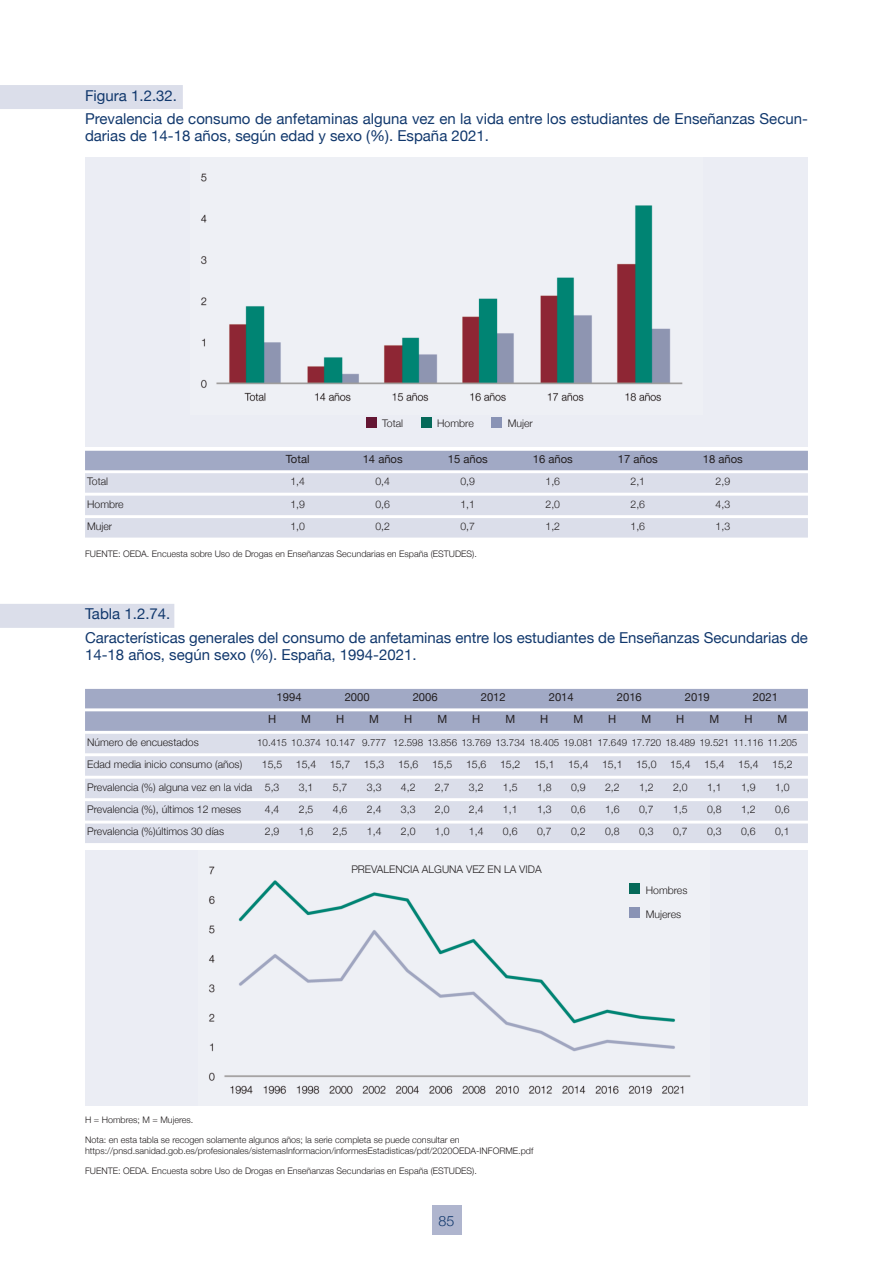
<style>
.page{position:relative;width:893px;height:1263px;background:#fff}
.page>*{position:absolute;margin:0;border:0;box-sizing:border-box;transform-origin:0 0}
.t1{font:15px/23.7px "Helvetica Neue";color:#11386d}
.t2{font:300 14.25px "Helvetica Neue";color:#11386d}
.t3{font:11.25px "Helvetica Neue";color:#231f20}
.t4{font:300 10.5px "Helvetica Neue";color:#231f20}
.t5{font:300 9.75px "Helvetica Neue";color:#231f20}
.t6{font:300 9px/19.8px "Helvetica Neue";color:#231f20}
</style>
<div class="page">
<div style="left:432px;top:1205px;width:29px;height:30px;background:#afb5ce"></div>
<div style="left:0;top:85px;width:183px;height:24px;background:#dbdeea"></div>
<div style="left:85px;top:157px;width:723px;height:289px;background:#ebedf4"></div>
<img style="left:201px;top:173px;width:482px;height:229px">
<div style="left:366px;top:417px;width:10px;height:10px;background:#641633"></div>
<div style="left:421px;top:417px;width:10px;height:10px;background:#056959"></div>
<div style="left:491px;top:417px;width:11px;height:10px;background:#8993b5"></div>
<div style="left:85px;top:451px;width:723px;height:19px;background:#a1a9c5"></div>
<div style="left:85px;top:473px;width:723px;height:20px;background:#dbdeea"></div>
<div style="left:85px;top:496px;width:723px;height:19px;background:#dbdeea"></div>
<div style="left:85px;top:518px;width:723px;height:20px;background:#dbdeea"></div>
<div style="left:0;top:604px;width:174px;height:24px;background:#dbdeea"></div>
<div style="left:85px;top:689px;width:723px;height:19px;background:#a1a9c5"></div>
<div style="left:85px;top:711px;width:723px;height:20px;background:#a1a9c5"></div>
<div style="left:85px;top:734px;width:723px;height:19px;background:#dbdeea"></div>
<div style="left:85px;top:756px;width:723px;height:20px;background:#dbdeea"></div>
<div style="left:85px;top:779px;width:723px;height:19px;background:#dbdeea"></div>
<div style="left:85px;top:801px;width:723px;height:20px;background:#dbdeea"></div>
<div style="left:85px;top:823px;width:723px;height:20px;background:#dbdeea"></div>
<div style="left:85px;top:850px;width:723px;height:256px;background:#ebedf4"></div>
<img style="left:209px;top:866px;width:482px;height:228px">
<div style="left:629px;top:907px;width:11px;height:11px;background:#8993b5"></div>
<div style="left:629px;top:883px;width:11px;height:11px;background:#056959"></div>
<h1 class="t1" style="left:85px;top:83px;width:724px">Figura 1.2.32.<br>Prevalencia de consumo de anfetaminas alguna vez en la vida entre los estudiantes de Enseñanzas Secun-</h1>
<h1 class="t1" style="left:85px;top:124px;width:406px">darias de 14-18 años, según edad y sexo (%). España 2021.</h1>
<p class="t4" style="left:382px;top:417px;width:23px">Total</p>
<p class="t4" style="left:437px;top:417px;width:38px">Hombre</p>
<p class="t4" style="left:508px;top:417px;width:27px">Mujer</p>
<p class="t3" style="left:286px;top:452px;width:25px">Total</p>
<p class="t3" style="left:363px;top:452px;width:42px">14 años</p>
<p class="t3" style="left:448px;top:452px;width:42px">15 años</p>
<p class="t3" style="left:533px;top:452px;width:42px">16 años</p>
<p class="t3" style="left:618px;top:452px;width:42px">17 años</p>
<p class="t3" style="left:703px;top:452px;width:42px">18 años</p>
<p class="t4" style="left:87px;top:475px;width:23px">Total</p>
<p class="t4" style="left:290px;top:475px;width:16px">1,4</p>
<p class="t4" style="left:375px;top:475px;width:16px">0,4</p>
<p class="t4" style="left:460px;top:475px;width:16px">0,9</p>
<p class="t4" style="left:545px;top:475px;width:16px">1,6</p>
<p class="t4" style="left:630px;top:475px;width:16px">2,1</p>
<p class="t4" style="left:716px;top:475px;width:16px">2,9</p>
<p class="t4" style="left:87px;top:497px;width:38px">Hombre</p>
<p class="t4" style="left:290px;top:497px;width:16px">1,9</p>
<p class="t4" style="left:375px;top:497px;width:16px">0,6</p>
<p class="t4" style="left:460px;top:497px;width:16px">1,1</p>
<p class="t4" style="left:545px;top:497px;width:16px">2,0</p>
<p class="t4" style="left:630px;top:497px;width:16px">2,6</p>
<p class="t4" style="left:716px;top:497px;width:16px">4,3</p>
<p class="t4" style="left:87px;top:520px;width:27px">Mujer</p>
<p class="t4" style="left:290px;top:520px;width:16px">1,0</p>
<p class="t4" style="left:375px;top:520px;width:16px">0,2</p>
<p class="t4" style="left:460px;top:520px;width:16px">0,7</p>
<p class="t4" style="left:545px;top:520px;width:16px">1,2</p>
<p class="t4" style="left:630px;top:520px;width:16px">1,6</p>
<p class="t4" style="left:716px;top:520px;width:16px">1,3</p>
<p class="t6" style="left:85px;top:544px;width:393px">FUENTE: OEDA. Encuesta sobre Uso de Drogas en Enseñanzas Secundarias en España (ESTUDES).</p>
<h1 class="t1" style="left:85px;top:602px;width:724px">Tabla 1.2.74.<br>Características generales del consumo de anfetaminas entre los estudiantes de Enseñanzas Secundarias de</h1>
<h1 class="t1" style="left:85px;top:643px;width:333px">14-18 años, según sexo (%). España, 1994-2021.</h1>
<p class="t3" style="left:277px;top:690px;width:27px">1994</p>
<p class="t3" style="left:345px;top:690px;width:27px">2000</p>
<p class="t3" style="left:413px;top:690px;width:27px">2006</p>
<p class="t3" style="left:481px;top:690px;width:27px">2012</p>
<p class="t3" style="left:549px;top:690px;width:27px">2014</p>
<p class="t3" style="left:617px;top:690px;width:27px">2016</p>
<p class="t3" style="left:685px;top:690px;width:27px">2019</p>
<p class="t3" style="left:753px;top:690px;width:27px">2021</p>
<p class="t3" style="left:268px;top:712px;width:10px">H</p>
<p class="t3" style="left:301px;top:712px;width:11px">M</p>
<p class="t3" style="left:336px;top:712px;width:10px">H</p>
<p class="t3" style="left:369px;top:712px;width:11px">M</p>
<p class="t3" style="left:404px;top:712px;width:10px">H</p>
<p class="t3" style="left:437px;top:712px;width:11px">M</p>
<p class="t3" style="left:472px;top:712px;width:10px">H</p>
<p class="t3" style="left:505px;top:712px;width:11px">M</p>
<p class="t3" style="left:540px;top:712px;width:10px">H</p>
<p class="t3" style="left:573px;top:712px;width:11px">M</p>
<p class="t3" style="left:608px;top:712px;width:10px">H</p>
<p class="t3" style="left:641px;top:712px;width:11px">M</p>
<p class="t3" style="left:676px;top:712px;width:10px">H</p>
<p class="t3" style="left:709px;top:712px;width:11px">M</p>
<p class="t3" style="left:744px;top:712px;width:10px">H</p>
<p class="t3" style="left:777px;top:712px;width:11px">M</p>
<p class="t4" style="left:87px;top:735px;width:113px">Número de encuestados</p>
<p class="t5" style="left:257px;top:736px;width:542px">10.415 10.374 10.147 9.777 12.598 13.856 13.769 13.734 18.405 19.081 17.649 17.720 18.489 19.521 11.116 11.205</p>
<p class="t4" style="left:87px;top:758px;width:157px">Edad media inicio consumo (años)</p>
<p class="t4" style="left:262px;top:758px;width:22px">15,5</p>
<p class="t4" style="left:296px;top:758px;width:22px">15,4</p>
<p class="t4" style="left:330px;top:758px;width:22px">15,7</p>
<p class="t4" style="left:364px;top:758px;width:22px">15,3</p>
<p class="t4" style="left:398px;top:758px;width:22px">15,6</p>
<p class="t4" style="left:432px;top:758px;width:22px">15,5</p>
<p class="t4" style="left:466px;top:758px;width:22px">15,6</p>
<p class="t4" style="left:500px;top:758px;width:22px">15,2</p>
<p class="t4" style="left:534px;top:758px;width:22px">15,1</p>
<p class="t4" style="left:568px;top:758px;width:22px">15,4</p>
<p class="t4" style="left:602px;top:758px;width:22px">15,1</p>
<p class="t4" style="left:636px;top:758px;width:22px">15,0</p>
<p class="t4" style="left:670px;top:758px;width:22px">15,4</p>
<p class="t4" style="left:704px;top:758px;width:22px">15,4</p>
<p class="t4" style="left:738px;top:758px;width:22px">15,4</p>
<p class="t4" style="left:772px;top:758px;width:22px">15,2</p>
<p class="t4" style="left:87px;top:780px;width:194px">Prevalencia (%) alguna vez en la vida 5,3</p>
<p class="t4" style="left:299px;top:780px;width:16px">3,1</p>
<p class="t4" style="left:333px;top:780px;width:16px">5,7</p>
<p class="t4" style="left:367px;top:780px;width:16px">3,3</p>
<p class="t4" style="left:401px;top:780px;width:16px">4,2</p>
<p class="t4" style="left:435px;top:780px;width:16px">2,7</p>
<p class="t4" style="left:469px;top:780px;width:16px">3,2</p>
<p class="t4" style="left:503px;top:780px;width:16px">1,5</p>
<p class="t4" style="left:537px;top:780px;width:16px">1,8</p>
<p class="t4" style="left:571px;top:780px;width:16px">0,9</p>
<p class="t4" style="left:605px;top:780px;width:16px">2,2</p>
<p class="t4" style="left:639px;top:780px;width:16px">1,2</p>
<p class="t4" style="left:673px;top:780px;width:16px">2,0</p>
<p class="t4" style="left:707px;top:780px;width:16px">1,1</p>
<p class="t4" style="left:741px;top:780px;width:16px">1,9</p>
<p class="t4" style="left:775px;top:780px;width:16px">1,0</p>
<p class="t4" style="left:87px;top:803px;width:156px">Prevalencia (%), últimos 12 meses</p>
<p class="t4" style="left:265px;top:803px;width:16px">4,4</p>
<p class="t4" style="left:299px;top:803px;width:16px">2,5</p>
<p class="t4" style="left:333px;top:803px;width:16px">4,6</p>
<p class="t4" style="left:367px;top:803px;width:16px">2,4</p>
<p class="t4" style="left:401px;top:803px;width:16px">3,3</p>
<p class="t4" style="left:435px;top:803px;width:16px">2,0</p>
<p class="t4" style="left:469px;top:803px;width:16px">2,4</p>
<p class="t4" style="left:503px;top:803px;width:16px">1,1</p>
<p class="t4" style="left:537px;top:803px;width:16px">1,3</p>
<p class="t4" style="left:571px;top:803px;width:16px">0,6</p>
<p class="t4" style="left:605px;top:803px;width:16px">1,6</p>
<p class="t4" style="left:639px;top:803px;width:16px">0,7</p>
<p class="t4" style="left:673px;top:803px;width:16px">1,5</p>
<p class="t4" style="left:707px;top:803px;width:16px">0,8</p>
<p class="t4" style="left:741px;top:803px;width:16px">1,2</p>
<p class="t4" style="left:775px;top:803px;width:16px">0,6</p>
<p class="t4" style="left:87px;top:825px;width:138px">Prevalencia (%)últimos 30 días</p>
<p class="t4" style="left:265px;top:825px;width:16px">2,9</p>
<p class="t4" style="left:299px;top:825px;width:16px">1,6</p>
<p class="t4" style="left:333px;top:825px;width:16px">2,5</p>
<p class="t4" style="left:367px;top:825px;width:16px">1,4</p>
<p class="t4" style="left:401px;top:825px;width:16px">2,0</p>
<p class="t4" style="left:435px;top:825px;width:16px">1,0</p>
<p class="t4" style="left:469px;top:825px;width:16px">1,4</p>
<p class="t4" style="left:503px;top:825px;width:16px">0,6</p>
<p class="t4" style="left:537px;top:825px;width:16px">0,7</p>
<p class="t4" style="left:571px;top:825px;width:16px">0,2</p>
<p class="t4" style="left:605px;top:825px;width:16px">0,8</p>
<p class="t4" style="left:639px;top:825px;width:16px">0,3</p>
<p class="t4" style="left:673px;top:825px;width:16px">0,7</p>
<p class="t4" style="left:707px;top:825px;width:16px">0,3</p>
<p class="t4" style="left:741px;top:825px;width:16px">0,6</p>
<p class="t4" style="left:775px;top:825px;width:16px">0,1</p>
<p class="t4" style="left:351px;top:863px;width:192px">PREVALENCIA ALGUNA VEZ EN LA VIDA</p>
<p class="t6" style="left:85px;top:1109px;width:376px">H = Hombres; M = Mujeres.<br>Nota: en esta tabla se recogen solamente algunos años; la serie completa se puede consultar en</p>
<p class="t6" style="left:85px;top:1140px;width:450px">https://pnsd.sanidad.gob.es/profesionales/sistemasInformacion/informesEstadisticas/pdf/2020OEDA-INFORME.pdf<br>FUENTE: OEDA. Encuesta sobre Uso de Drogas en Enseñanzas Secundarias en España (ESTUDES).</p>
<h2 class="t2" style="left:439px;top:1212px;width:17px">85</h2>
<p class="t4" style="left:646px;top:883px;width:43px">Hombres</p>
<p class="t4" style="left:646px;top:907px;width:37px">Mujeres</p>
</div>
